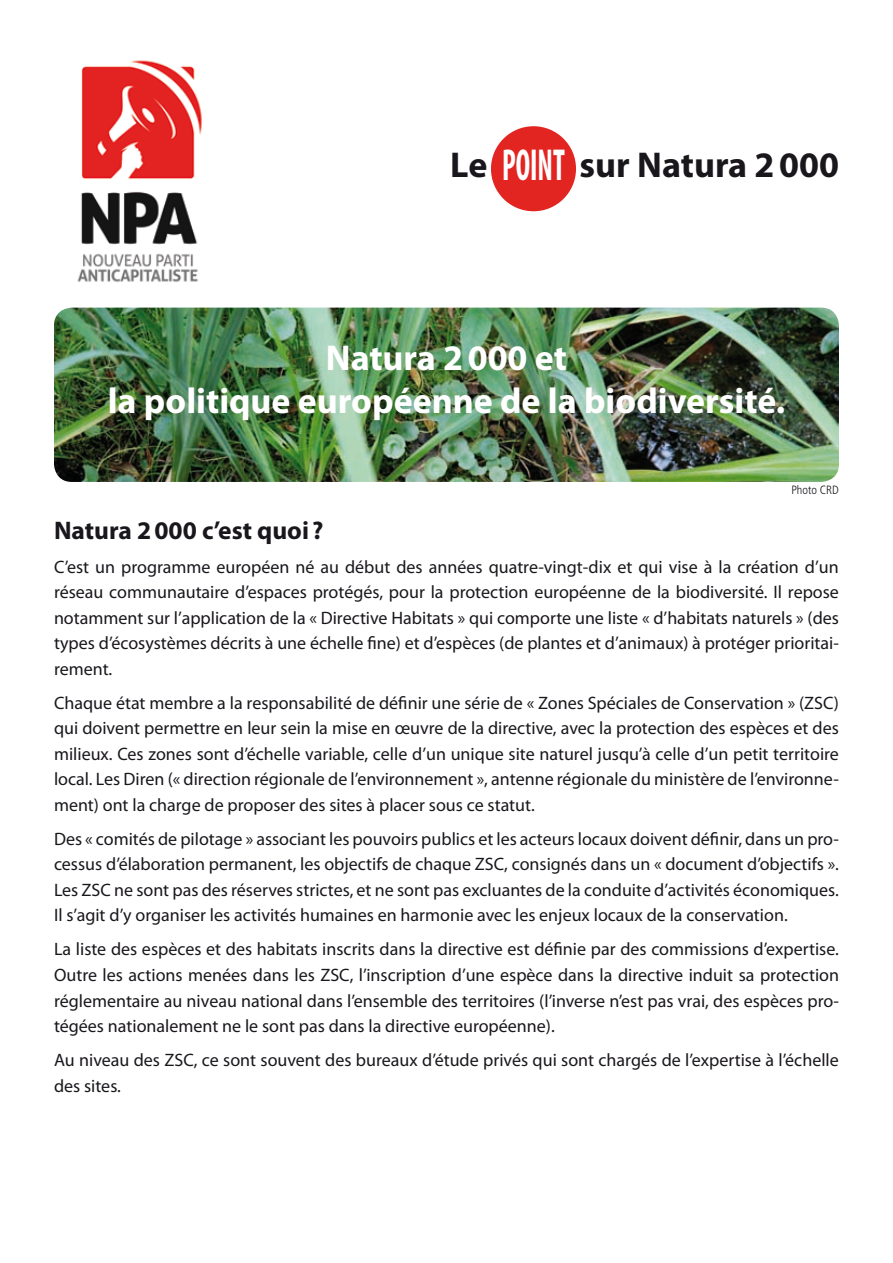
<style>
.page{position:relative;width:893px;height:1263px;background:#fff}
.page>*{position:absolute;margin:0;border:0;box-sizing:border-box;transform-origin:0 0}
.t1{font:700 36px/43.2px "Myriad Pro";color:#fff;text-align:center}
.t2{font:700 36px "Myriad Pro";color:#1a171c}
.t3{font:700 25.5px "Myriad Pro";color:#1a171c}
.t4{font:18px/25.5px "Myriad Pro";color:#1a171c;text-align:justify}
.t5{font:300 condensed 12px "Frutiger";color:#1a171c}
.s1{font-stretch:condensed;font-size:45px;color:#fff}
</style>
<div class="page">
<img style="left:77px;top:60px;width:125px;height:222px">
<div style="left:491px;top:126px;width:85px;height:85px;background:#e32522;border-radius:50%"></div>
<img style="left:54px;top:308px;width:785px;height:174px">
<h1 class="t2" style="left:450px;top:141px;width:390px">Le <span class="s1">POINT</span> sur Natura 2000</h1>
<h1 class="t1" style="left:108px;top:335px;width:679px">Natura 2000 et<br>la politique européenne de la biodiversité.</h1>
<p class="t5" style="left:791px;top:483px;width:49px">Photo CRD</p>
<h2 class="t3" style="left:54px;top:514px;width:271px">Natura 2000 c’est quoi ?</h2>
<p class="t4" style="left:54px;top:554px;width:786px">C’est un programme européen né au début des années quatre-vingt-dix et qui vise à la création d’un réseau communautaire d’espaces protégés, pour la protection européenne de la biodiversité. Il repose notamment sur l’application de la « Directive Habitats » qui comporte une liste « d’habitats naturels » (des types d’écosystèmes décrits à une échelle fine) et d’espèces (de plantes et d’animaux) à protéger prioritai&shy;rement.</p>
<p class="t4" style="left:54px;top:690px;width:786px">Chaque état membre a la responsabilité de définir une série de « Zones Spéciales de Conservation » (ZSC) qui doivent permettre en leur sein la mise en œuvre de la directive, avec la protection des espèces et des milieux. Ces zones sont d’échelle variable, celle d’un unique site naturel jusqu’à celle d’un petit territoire local. Les Diren (« direction régionale de l’environnement », antenne régionale du ministère de l’environne&shy;ment) ont la charge de proposer des sites à placer sous ce statut.</p>
<p class="t4" style="left:54px;top:826px;width:786px">Des « comités de pilotage » associant les pouvoirs publics et les acteurs locaux doivent définir, dans un pro&shy;cessus d’élaboration permanent, les objectifs de chaque ZSC, consignés dans un « document d’objectifs ».<br>Les ZSC ne sont pas des réserves strictes, et ne sont pas excluantes de la conduite d’activités économiques.<br>Il s’agit d’y organiser les activités humaines en harmonie avec les enjeux locaux de la conservation.</p>
<p class="t4" style="left:54px;top:936px;width:786px">La liste des espèces et des habitats inscrits dans la directive est définie par des commissions d’expertise.<br>Outre les actions menées dans les ZSC, l’inscription d’une espèce dans la directive induit sa protection réglementaire au niveau national dans l’ensemble des territoires (l’inverse n’est pas vrai, des espèces pro&shy;tégées nationalement ne le sont pas dans la directive européenne).</p>
<p class="t4" style="left:54px;top:1047px;width:786px">Au niveau des ZSC, ce sont souvent des bureaux d’étude privés qui sont chargés de l’expertise à l’échelle des sites.</p>
</div>
